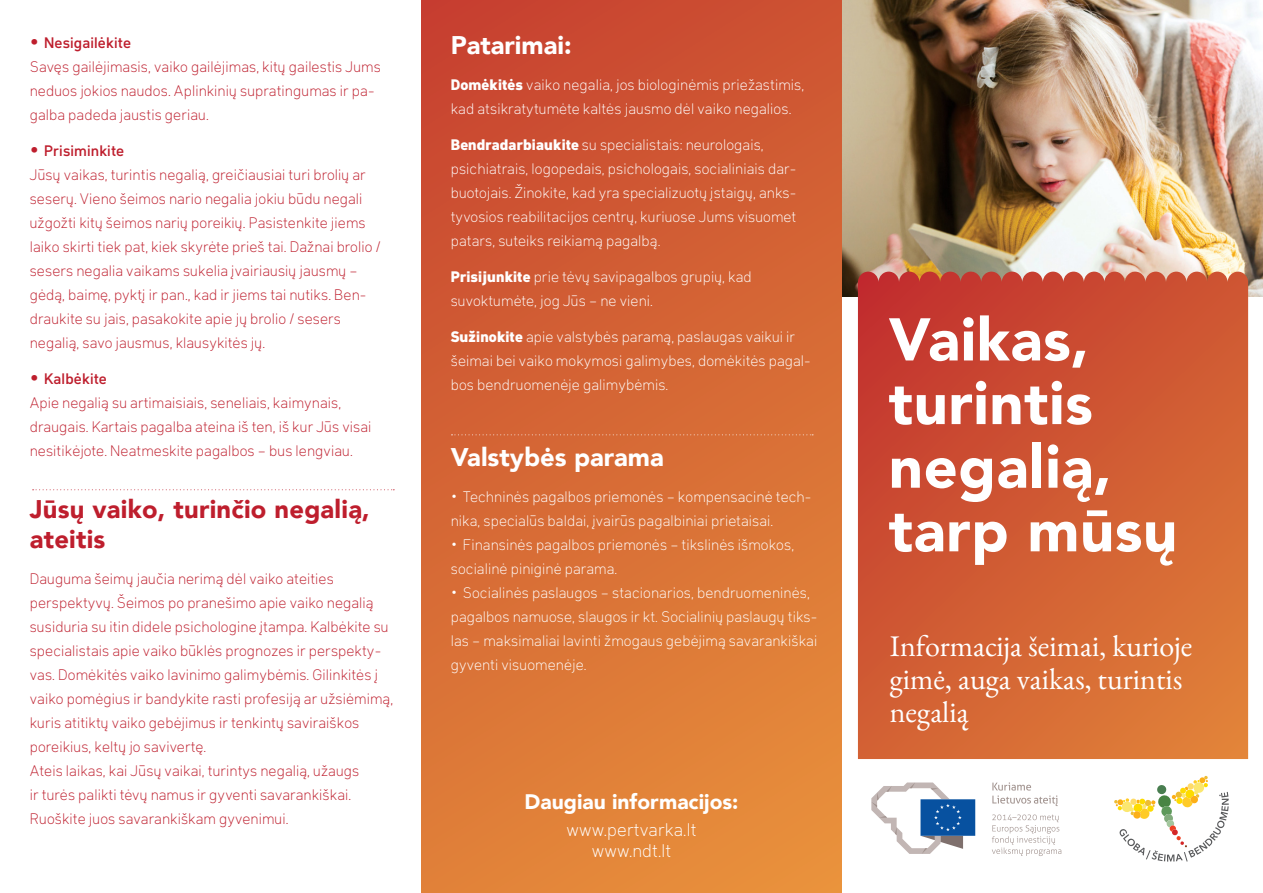
<style>
.page{position:relative;width:1263px;height:893px;background:#fff}
.page>*{position:absolute;margin:0;border:0;box-sizing:border-box;transform-origin:0 0}
.t1{font:900 59.55px/63.6px "Avenir";letter-spacing:.01em;color:#fff}
.t2{font:30px/33px "EB Garamond";color:#fff}
.t3{font:900 25.5px/30.6px "Avenir";letter-spacing:.01em;color:#be1e2d}
.t4{font:900 25.5px "Avenir";color:#fff}
.t5{font:900 21px "Avenir";color:#fff}
.t6{font:300 18px/21.6px "Klima";letter-spacing:.01em;color:#fff;text-align:center}
.t7{font:300 15px/24px "Klima";letter-spacing:.01em;color:#be1e2d}
.t8{font:300 15px/24px "Klima";letter-spacing:.01em;color:#fff}
.s1{font-weight:700;font-size:25.5px}
.s2{font-weight:500}
.s3{font-weight:800}
.s4{font-size:25.5px}
</style>
<div class="page">
<div style="left:421px;top:0;width:421px;height:893px;background:linear-gradient(to bottom,#c94931,#e58b3a)"></div>
<img style="left:842px;top:0;width:421px;height:297px">
<svg style="left:858px;top:272px;width:390px;height:487px;background:#d05b33"></svg>
<svg style="left:33px;top:489px;width:361px;height:1px"></svg>
<svg style="left:451px;top:434px;width:362px;height:1px"></svg>
<svg style="left:871px;top:782px;width:104px;height:72px"></svg>
<svg style="left:992px;top:782px;width:69px;height:74px"></svg>
<svg style="left:1114px;top:776px;width:115px;height:86px"></svg>
<p class="t7" style="left:30px;top:30px;width:353px"><span class="s1">•</span> <span class="s2">Nesigailėkite<br></span>Savęs gailėjimasis, vaiko gailėjimas, kitų gailestis Jums neduos jokios naudos. Aplinkinių supratingumas ir pa&shy;galba padeda jaustis geriau.</p>
<p class="t7" style="left:30px;top:138px;width:352px"><span class="s1">•</span> <span class="s2">Prisiminkite<br></span>Jūsų vaikas, turintis negalią, greičiausiai turi brolių ar seserų. Vieno šeimos nario negalia jokiu būdu negali užgožti kitų šeimos narių poreikių. Pasistenkite jiems laiko skirti tiek pat, kiek skyrėte prieš tai. Dažnai brolio / sesers negalia vaikams sukelia įvairiausių jausmų – gėdą, baimę, pyktį ir pan., kad ir jiems tai nutiks. Ben&shy;draukite su jais, pasakokite apie jų brolio / sesers negalią, savo jausmus, klausykitės jų.</p>
<p class="t7" style="left:30px;top:366px;width:343px"><span class="s1">•</span> <span class="s2">Kalbėkite<br></span>Apie negalią su artimaisiais, seneliais, kaimynais, draugais. Kartais pagalba ateina iš ten, iš kur Jūs visai nesitikėjote. Neatmeskite pagalbos – bus lengviau.</p>
<h3 class="t3" style="left:30px;top:493px;width:342px">Jūsų vaiko, turinčio negalią, ateitis</h3>
<p class="t7" style="left:30px;top:566px;width:365px">Dauguma šeimų jaučia nerimą dėl vaiko ateities perspektyvų. Šeimos po pranešimo apie vaiko negalią susiduria su itin didele psichologine įtampa. Kalbėkite su specialistais apie vaiko būklės prognozes ir perspekty&shy;vas. Domėkitės vaiko lavinimo galimybėmis. Gilinkitės į vaiko pomėgius ir bandykite rasti profesiją ar užsiėmimą, kuris atitiktų vaiko gebėjimus ir tenkintų saviraiškos poreikius, keltų jo savivertę.<br>Ateis laikas, kai Jūsų vaikai, turintys negalią, užaugs<br>ir turės palikti tėvų namus ir gyventi savarankiškai.<br>Ruoškite juos savarankiškam gyvenimui.</p>
<h3 class="t4" style="left:451px;top:23px;width:122px">Patarimai:</h3>
<p class="t8" style="left:451px;top:72px;width:355px"><span class="s3">Domėkitės</span> vaiko negalia, jos biologinėmis priežastimis, kad atsikratytumėte kaltės jausmo dėl vaiko negalios.</p>
<p class="t8" style="left:451px;top:132px;width:347px"><span class="s3">Bendradarbiaukite</span> su specialistais: neurologais, psichiatrais, logopedais, psichologais, socialiniais dar&shy;buotojais. Žinokite, kad yra specializuotų įstaigų, anks&shy;tyvosios reabilitacijos centrų, kuriuose Jums visuomet patars, suteiks reikiamą pagalbą.</p>
<p class="t8" style="left:451px;top:264px;width:302px"><span class="s3">Prisijunkite</span> prie tėvų savipagalbos grupių, kad suvoktumėte, jog Jūs – ne vieni.</p>
<p class="t8" style="left:451px;top:324px;width:362px"><span class="s3">Sužinokite</span> apie valstybės paramą, paslaugas vaikui ir šeimai bei vaiko mokymosi galimybes, domėkitės pagal&shy;bos bendruomenėje galimybėmis.</p>
<h3 class="t4" style="left:451px;top:435px;width:215px">Valstybės parama</h3>
<p class="t8" style="left:451px;top:484px;width:362px"><span class="s4">•</span> Techninės pagalbos priemonės – kompensacinė tech&shy;nika, specialūs baldai, įvairūs pagalbiniai prietaisai.</p>
<p class="t8" style="left:451px;top:532px;width:345px"><span class="s4">•</span> Finansinės pagalbos priemonės – tikslinės išmokos, socialinė piniginė parama.</p>
<p class="t8" style="left:451px;top:580px;width:368px"><span class="s4">•</span> Socialinės paslaugos – stacionarios, bendruomeninės, pagalbos namuose, slaugos ir kt. Socialinių paslaugų tiks&shy;las – maksimaliai lavinti žmogaus gebėjimą savarankiškai gyventi visuomenėje.</p>
<h3 class="t5" style="left:524px;top:783px;width:215px">Daugiau informacijos:</h3>
<p class="t6" style="left:567px;top:818px;width:131px">www.pertvarka.lt www.ndt.lt</p>
<h1 class="t1" style="left:889px;top:306px;width:290px">Vaikas, turintis negalią, tarp mūsų</h1>
<h2 class="t2" style="left:890px;top:629px;width:304px">Informacija šeimai, kurioje gimė, auga vaikas, turintis negalią</h2>
</div>
